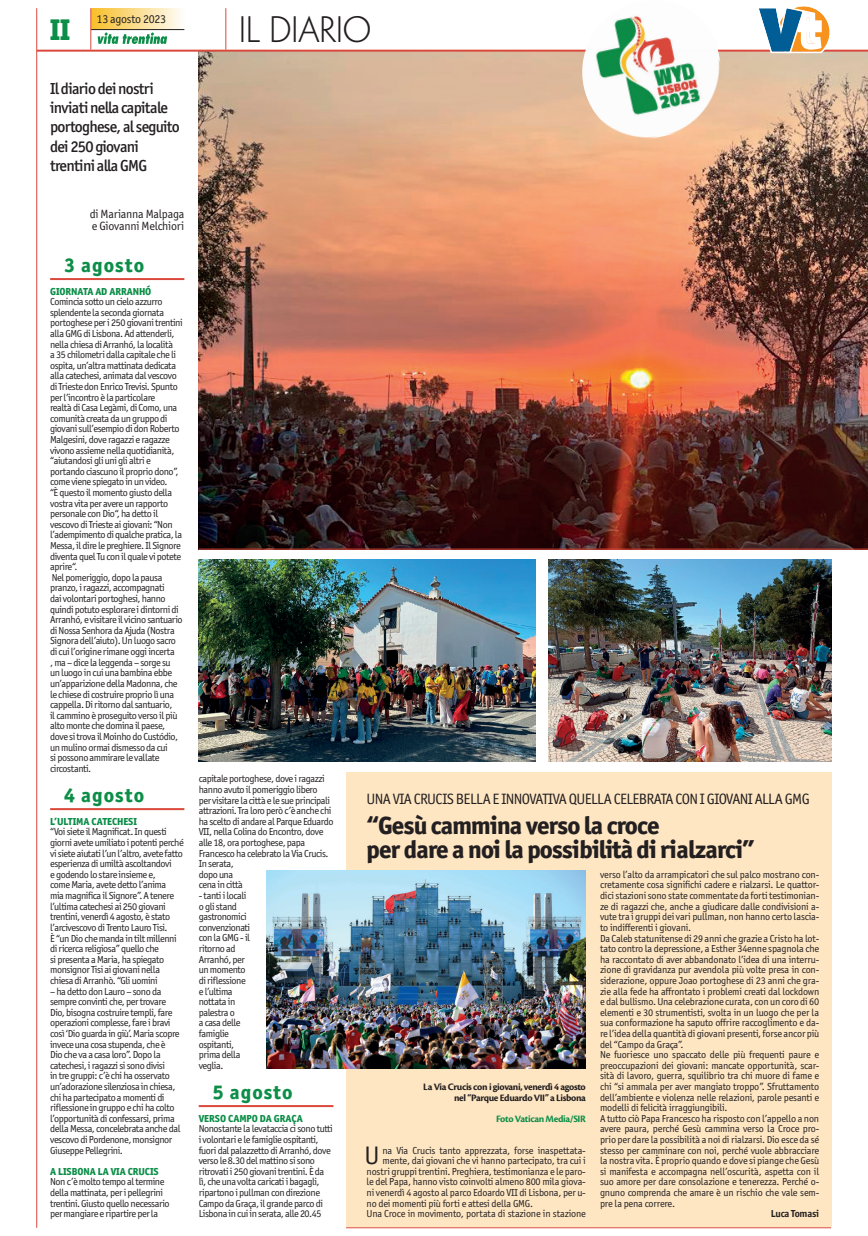
<style>
.page{position:relative;width:868px;height:1236px;background:#fff}
.page>*{position:absolute;margin:0;border:0;box-sizing:border-box;transform-origin:0 0}
.t1{font:300 33px "Penumbra Sans Std";letter-spacing:-.01em;color:#231f20}
.t2{font:800 30px "Officina Sans ITC Std";color:#0c8e48}
.t3{font:25.5px "Officina Sans ITC Std";color:#231f20}
.t4{font:800 25px/24px "Officina Sans ITC Std";letter-spacing:-.035em;color:#231f20}
.t5{font:800 20px "Officina Sans ITC Std";letter-spacing:.05em;color:#0c8e48}
.t6{font:500 16px/19.2px "Officina Sans ITC Std";letter-spacing:-.045em;color:#231f20}
.t7{font:15px "Officina Sans ITC Std";letter-spacing:-.04em;color:#231f20}
.t8{font:12px/12px "Officina Sans ITC Std";letter-spacing:-.02em;color:#231f20}
.t9{font:10.2px/10.6px "Officina Sans ITC Std";letter-spacing:-.045em;color:#231f20}
.t10{font:10.2px/10.6px "Officina Sans ITC Std";letter-spacing:-.02em;color:#231f20}
.t11{font:800 10.2px "Officina Sans ITC Std";letter-spacing:-.01em;color:#0c8e48}
.t12{font:700 10.2px/10.6px "Cronos Pro";letter-spacing:-.04em;color:#231f20;text-align:right}
.t13{font:700 10.2px "Cronos Pro";letter-spacing:-.035em;color:#0c8e48}
.t14{font:700 10.2px "Officina Sans ITC Std";letter-spacing:-.02em;color:#231f20}
</style>
<div class="page">
<div style="left:346px;top:771px;width:485px;height:455px;background:#fee6c3"></div>
<img style="left:198px;top:559px;width:337px;height:202px">
<img style="left:266px;top:870px;width:319px;height:198px">
<img style="left:198px;top:52px;width:669px;height:496px">
<hr style="left:198px;top:548px;width:669px;height:1px;background:#da493c">
<hr style="left:346px;top:1227px;width:485px;height:1px;background:#da493c">
<img style="left:548px;top:559px;width:283px;height:202px">
<div style="left:91px;top:8px;width:93px;height:21px;background:linear-gradient(to right,#f9bf29,#fefdfa)"></div>
<svg style="left:98px;top:32px;width:69px;height:12px"></svg>
<hr style="left:91px;top:29px;width:93px;height:1px;background:#231f20">
<hr style="left:90px;top:8px;width:1px;height:42px;background:#da493c">
<hr style="left:225px;top:8px;width:1px;height:42px;background:#da493c">
<hr style="left:36px;top:8px;width:1px;height:1219px;background:#da493c">
<hr style="left:37px;top:50px;width:830px;height:2px;background:#da493c">
<svg style="left:756px;top:6px;width:75px;height:47px"></svg>
<hr style="left:50px;top:278px;width:134px;height:2px;background:#da493c">
<hr style="left:50px;top:808px;width:134px;height:2px;background:#da493c">
<hr style="left:199px;top:1104px;width:134px;height:2px;background:#da493c">
<img style="left:575px;top:16px;width:149px;height:126px">
<p class="t8" style="left:97px;top:13px;width:71px">13 agosto 2023</p>
<h2 class="t2" style="left:50px;top:11px;width:22px">II</h2>
<h1 class="t1" style="left:239px;top:10px;width:134px">IL DIARIO</h1>
<h3 class="t6" style="left:50px;top:79px;width:131px">Il diario dei nostri inviati nella capitale portoghese, al seguito dei 250 giovani trentini alla GMG</h3>
<p class="t8" style="left:90px;top:208px;width:96px">di Marianna Malpaga e Giovanni Melchiori</p>
<h3 class="t5" style="left:64px;top:253px;width:81px">3 agosto</h3>
<p class="t11" style="left:50px;top:284px;width:103px">GIORNATA AD ARRANHÓ</p>
<p class="t9" style="left:50px;top:296px;width:134px">Comincia sotto un cielo azzurro splendente la seconda giornata portoghese per i 250 giovani trentini alla GMG di Lisbona. Ad attenderli, nella chiesa di Arranhó, la località<br>a 35 chilometri dalla capitale che li ospita, un’altra mattinata dedicata alla catechesi, animata dal vescovo di Trieste don Enrico Trevisi. Spunto per l’incontro è la particolare<br>realtà di Casa Legàmi, di Como, una comunità creata da un gruppo di giovani sull’esempio di don Roberto Malgesini, dove ragazzi e ragazze vivono assieme nella quotidianità, “aiutandosi gli uni gli altri e portando ciascuno il proprio dono”, come viene spiegato in un video.<br>“È questo il momento giusto della vostra vita per avere un rapporto personale con Dio“, ha detto il vescovo di Trieste ai giovani: “Non l’adempimento di qualche pratica, la Messa, il dire le preghiere. Il Signore diventa quel Tu con il quale vi potete aprire“.<br>Nel pomeriggio, dopo la pausa pranzo, i ragazzi, accompagnati<br>dai volontari portoghesi, hanno quindi potuto esplorare i dintorni di Arranhó, e visitare il vicino santuario di Nossa Senhora da Ajuda (Nostra Signora dell’aiuto). Un luogo sacro di cui l’origine rimane oggi incerta<br>, ma – dice la leggenda – sorge su un luogo in cui una bambina ebbe un’apparizione della Madonna, che le chiese di costruire proprio lì una cappella. Di ritorno dal santuario,<br>il cammino è proseguito verso il più alto monte che domina il paese, dove si trova il Moinho do Custódio, un mulino ormai dismesso da cui<br>si possono ammirare le vallate circostanti.</p>
<h3 class="t5" style="left:64px;top:783px;width:81px">4 agosto</h3>
<p class="t11" style="left:50px;top:814px;width:88px">L’ULTIMA CATECHESI</p>
<p class="t9" style="left:50px;top:826px;width:135px">“Voi siete il Magnificat. In questi giorni avete umiliato i potenti perché vi siete aiutati l’un l’altro, avete fatto esperienza di umiltà ascoltandovi<br>e godendo lo stare insieme e,<br>come Maria, avete detto l’anima<br>mia magnifica il Signore”. A tenere l’ultima catechesi ai 250 giovani trentini, venerdì 4 agosto, è stato l’arcivescovo di Trento Lauro Tisi.<br>È “un Dio che manda in tilt millenni di ricerca religiosa” quello che<br>si presenta a Maria, ha spiegato monsignor Tisi ai giovani nella chiesa di Arranhò. “Gli uomini</p>
<p class="t9" style="left:50px;top:985px;width:132px">– ha detto don Lauro – sono da sempre convinti che, per trovare Dio, bisogna costruire templi, fare operazioni complesse, fare i bravi così ‘Dio guarda in giù’. Maria scopre invece una cosa stupenda, che è Dio che va a casa loro”. Dopo la catechesi, i ragazzi si sono divisi<br>in tre gruppi: c’è chi ha osservato un’adorazione silenziosa in chiesa, chi ha partecipato a momenti di riflessione in gruppo e chi ha colto l’opportunità di confessarsi, prima della Messa, concelebrata anche dal vescovo di Pordenone, monsignor Giuseppe Pellegrini.</p>
<p class="t11" style="left:50px;top:1164px;width:110px">A LISBONA LA VIA CRUCIS</p>
<p class="t9" style="left:50px;top:1176px;width:121px">Non c’è molto tempo al termine della mattinata, per i pellegrini trentini. Giusto quello necessario per mangiare e ripartire per la</p>
<p class="t9" style="left:199px;top:773px;width:136px">capitale portoghese, dove i ragazzi hanno avuto il pomeriggio libero<br>per visitare la città e le sue principali attrazioni. Tra loro però c’è anche chi ha scelto di andare al Parque Eduardo<br>VII, nella Colina do Encontro, dove alle 18, ora portoghese, papa<br>Francesco ha celebrato la Via Crucis.<br>In serata,<br>dopo una<br>cena in città</p>
<p class="t9" style="left:199px;top:890px;width:53px">- tanti i locali o gli stand gastronomici convenzionati con la GMG - il ritorno ad<br>Arranhó, per un momento di riflessione e l’ultima nottata in palestra o<br>a casa delle famiglie ospitanti, prima della veglia.</p>
<h3 class="t5" style="left:213px;top:1079px;width:81px">5 agosto</h3>
<p class="t11" style="left:199px;top:1111px;width:106px">VERSO CAMPO DA GRAÇA</p>
<p class="t9" style="left:199px;top:1123px;width:136px">Nonostante la levataccia ci sono tutti i volontari e le famiglie ospitanti, fuori dal palazzetto di Arranhó, dove verso le 8.30 del mattino si sono ritrovati i 250 giovani trentini. È da lì, che una volta caricati i bagagli, ripartono i pullman con direzione Campo da Graça, il grande parco di Lisbona in cui in serata, alle 20.45</p>
<h3 class="t7" style="left:366px;top:790px;width:444px">UNA VIA CRUCIS BELLA E INNOVATIVA QUELLA CELEBRATA CON I GIOVANI ALLA GMG</h3>
<h3 class="t4" style="left:366px;top:812px;width:390px">“Gesù cammina verso la croce<br>per dare a noi la possibilità di rialzarci”</h3>
<p class="t12" style="left:423px;top:1081px;width:164px">La Via Crucis con i giovani, venerdì 4 agosto nel “Parque Eduardo VII” a Lisbona</p>
<p class="t13" style="left:496px;top:1112px;width:91px">Foto Vatican Media/SIR</p>
<h3 class="t3" style="left:364px;top:1140px;width:17px">U</h3>
<p class="t10" style="left:382px;top:1144px;width:205px">na Via Crucis tanto apprezzata, forse inaspettata-</p>
<p class="t10" style="left:382px;top:1155px;width:205px">mente, dai giovani che vi hanno partecipato, tra cui i</p>
<p class="t10" style="left:366px;top:1165px;width:221px">nostri gruppi trentini. Preghiera, testimonianza e le paro-</p>
<p class="t10" style="left:366px;top:1176px;width:221px">le del Papa, hanno visto coinvolti almeno 800 mila giova-</p>
<p class="t10" style="left:366px;top:1187px;width:221px">ni venerdì 4 agosto al parco Edoardo VII di Lisbona, per u-</p>
<p class="t10" style="left:366px;top:1197px;width:168px">no dei momenti più forti e attesi della GMG.</p>
<p class="t10" style="left:366px;top:1208px;width:221px">Una Croce in movimento, portata di stazione in stazione</p>
<p class="t10" style="left:600px;top:869px;width:221px">verso l’alto da arrampicatori che sul palco mostrano con&shy;cretamente cosa significhi cadere e rialzarsi. Le quattor&shy;dici stazioni sono state commentate da forti testimonian&shy;ze di ragazzi che, anche a giudicare dalle condivisioni a&shy;vute tra i gruppi dei vari pullman, non hanno certo lascia&shy;to indifferenti i giovani.<br>Da Caleb statunitense di 29 anni che grazie a Cristo ha lot&shy;tato contro la depressione, a Esther 34enne spagnola che ha raccontato di aver abbandonato l’idea di una interru&shy;zione di gravidanza pur avendola più volte presa in con&shy;siderazione, oppure Joao portoghese di 23 anni che gra&shy;zie alla fede ha affrontato i problemi creati dal lockdown e dal bullismo. Una celebrazione curata, con un coro di 60 elementi e 30 strumentisti, svolta in un luogo che per la sua conformazione ha saputo offrire raccoglimento e da&shy;re l’idea della quantità di giovani presenti, forse ancor più del “Campo da Graça”.<br>Ne fuoriesce uno spaccato delle più frequenti paure e preoccupazioni dei giovani: mancate opportunità, scar&shy;sità di lavoro, guerra, squilibrio tra chi muore di fame e chi “si ammala per aver mangiato troppo”. Sfruttamento dell’ambiente e violenza nelle relazioni, parole pesanti e modelli di felicità irraggiungibili.<br>A tutto ciò Papa Francesco ha risposto con l’appello a non avere paura, perché Gesù cammina verso la Croce pro&shy;prio per dare la possibilità a noi di rialzarsi. Dio esce da sé stesso per camminare con noi, perché vuole abbracciare la nostra vita. È proprio quando e dove si piange che Gesù si manifesta e accompagna nell’oscurità, aspetta con il suo amore per dare consolazione e tenerezza. Perché o&shy;gnuno comprenda che amare è un rischio che vale sem&shy;pre la pena correre.</p>
<p class="t14" style="left:770px;top:1207px;width:50px">Luca Tomasi</p>
</div>
